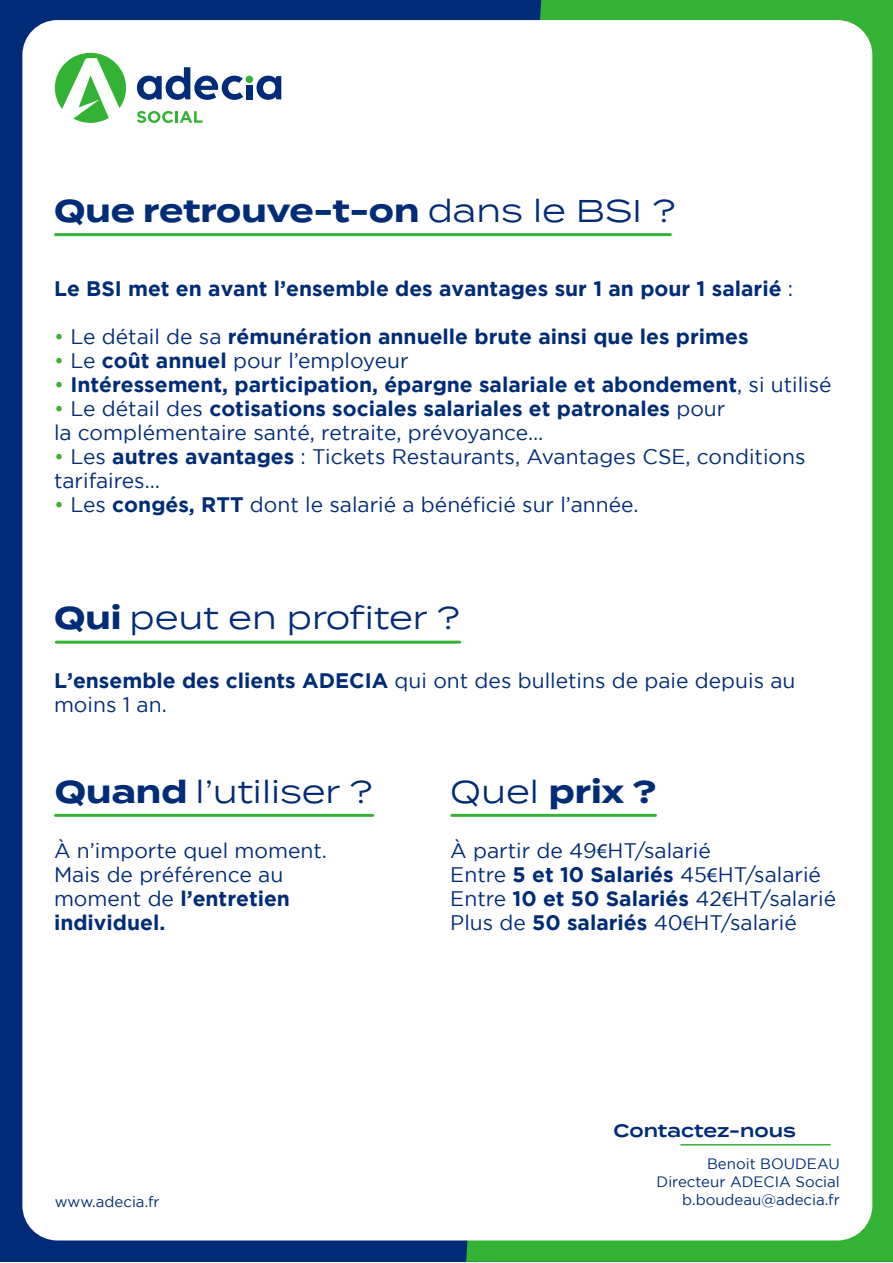
<style>
.page{position:relative;width:893px;height:1263px;background:#fff}
.page>*{position:absolute;margin:0;border:0;box-sizing:border-box;transform-origin:0 0}
.t1{font:700 31.5px "Termina";color:#002c77}
.t2{font:31.5px "Termina";color:#002c77}
.t3{font:21px/24px "Gotham";color:#002c77}
.t4{font:700 21px "Gotham";color:#002c77}
.t5{font:600 18px "Termina";color:#002c77}
.t6{font:15px "Gotham";color:#002c77}
.s1{font-weight:400}
.s2{font-weight:400;color:#34b233}
.s3{color:#34b233}
.s4{font-weight:700}
.s5{font-family:"Myriad Pro"}
</style>
<div class="page">
<div style="left:1px;top:0;width:892px;height:1262px;background:#002b78"></div>
<svg style="left:466px;top:0;width:427px;height:1262px;fill:#34b233"></svg>
<div style="left:22px;top:20px;width:850px;height:1220px;background:#fff;border-radius:35px"></div>
<hr style="left:680px;top:1144px;width:151px;height:1px;background:#34b233">
<svg style="left:257px;top:76px;width:24px;height:24px"></svg>
<svg style="left:137px;top:67px;width:106px;height:33px"></svg>
<div style="left:246px;top:85px;width:7px;height:14px;background:#002b78"></div>
<div style="left:246px;top:76px;width:7px;height:7px;background:#33b333;border-radius:50%"></div>
<svg style="left:137px;top:111px;width:66px;height:12px"></svg>
<svg style="left:55px;top:53px;width:71px;height:70px"></svg>
<hr style="left:56px;top:233px;width:614px;height:3px;background:#34b233">
<hr style="left:56px;top:641px;width:404px;height:3px;background:#34b233">
<hr style="left:56px;top:814px;width:317px;height:3px;background:#34b233">
<hr style="left:452px;top:814px;width:203px;height:3px;background:#34b233">
<p class="t1" style="left:54px;top:187px;width:623px">Que retrouve-t-on <span class="s1">dans le BSI ?</span></p>
<p class="t4" style="left:54px;top:277px;width:741px">Le BSI met en avant l’ensemble des avantages sur 1 an pour 1 salarié <span class="s1">:</span></p>
<p class="t4" style="left:54px;top:325px;width:696px"><span class="s2">•</span> <span class="s1">Le détail de sa</span> rémunération annuelle brute ainsi que les primes</p>
<p class="t3" style="left:54px;top:348px;width:356px"><span class="s3">•</span> Le <span class="s4">coût annuel</span> pour l’employeur</p>
<p class="t4" style="left:54px;top:373px;width:779px"><span class="s2">•</span> Intéressement, participation, épargne salariale et abondement<span class="s1">, si utilisé</span></p>
<p class="t4" style="left:54px;top:397px;width:673px"><span class="s2">•</span> <span class="s1">Le détail des</span> cotisations sociales salariales et patronales <span class="s1">pour</span></p>
<p class="t3" style="left:54px;top:420px;width:491px">la complémentaire santé, retraite, prévoyance…</p>
<p class="t3" style="left:54px;top:444px;width:753px"><span class="s3">•</span> Les <span class="s4">autres avantages</span> : Tickets Restaurants, Avantages CSE, conditions tarifaires…</p>
<p class="t3" style="left:54px;top:492px;width:586px"><span class="s3">•</span> Les <span class="s4">congés, RTT</span> dont le salarié a bénéficié sur l’année.</p>
<p class="t2" style="left:54px;top:595px;width:408px"><span class="s4">Qui</span> peut en profiter ?</p>
<p class="t3" style="left:54px;top:668px;width:743px"><span class="s4">L’ensemble des clients ADECIA</span> qui ont des bulletins de paie depuis au moins 1 an.</p>
<p class="t2" style="left:55px;top:768px;width:319px"><span class="s4">Quand</span> l’utiliser ?</p>
<p class="t1" style="left:450px;top:768px;width:208px"><span class="s1">Quel</span> prix ?</p>
<p class="t3" style="left:54px;top:838px;width:275px">À n’importe quel moment.<br>Mais de préférence au moment de <span class="s4">l’entretien individuel.</span></p>
<p class="t3" style="left:450px;top:838px;width:262px">À partir de 49<span class="s5">€</span>HT/salarié</p>
<p class="t3" style="left:450px;top:862px;width:372px">Entre <span class="s4">5 et 10 Salariés</span> 45<span class="s5">€</span>HT/salarié</p>
<p class="t3" style="left:450px;top:886px;width:387px">Entre <span class="s4">10 et 50 Salariés</span> 42<span class="s5">€</span>HT/salarié</p>
<p class="t3" style="left:450px;top:910px;width:348px">Plus de <span class="s4">50 salariés</span> 40<span class="s5">€</span>HT/salarié</p>
<p class="t5" style="left:613px;top:1117px;width:184px">Contactez-nous</p>
<p class="t6" style="left:707px;top:1155px;width:134px">Benoit BOUDEAU</p>
<p class="t6" style="left:657px;top:1173px;width:185px">Directeur ADECIA Social</p>
<p class="t6" style="left:55px;top:1193px;width:106px">www.adecia.fr</p>
<p class="t6" style="left:682px;top:1191px;width:159px">b.boudeau@adecia.fr</p>
</div>
